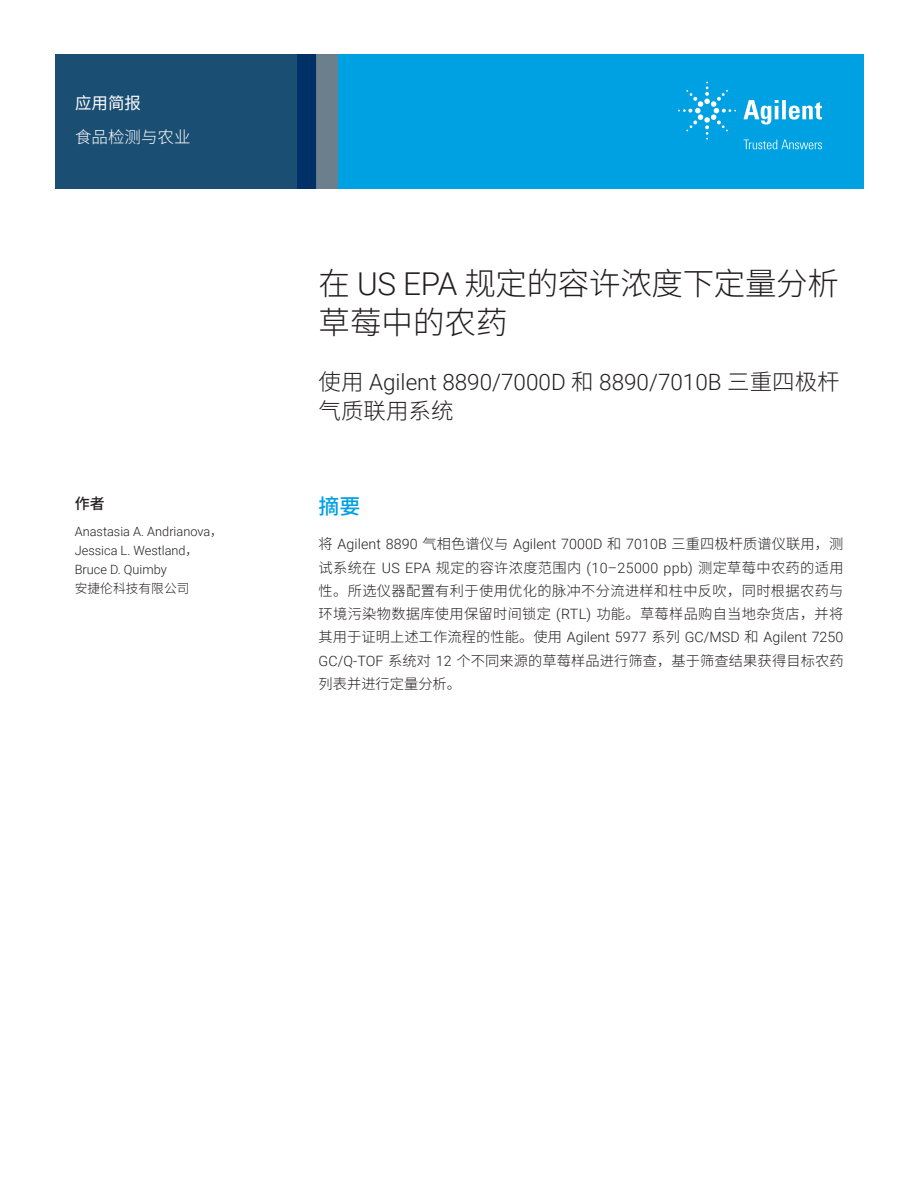
<style>
.page{position:relative;width:918px;height:1188px;background:#fff}
.page>*{position:absolute;margin:0;border:0;box-sizing:border-box;transform-origin:0 0}
.t1{font:300 31.5px/39px "Noto Sans CJ Ksc";letter-spacing:-.01em;color:#231f20}
.t2{font:300 22.5px "Roboto";color:#231f20}
.t3{font:300 22.5px "Noto Sans CJ Ksc";color:#231f20}
.t4{font:500 21px "Noto Sans CJ Ksc";color:#00a1e3}
.t5{font:300 16.5px "Noto Sans CJ Ksc";color:#fff}
.t6{font:16.5px "Noto Sans CJ Ksc";color:#fff}
.t7{font:500 15px "Noto Sans CJ Ksc";color:#231f20}
.t8{font:300 14.25px/23.2px "Noto Sans CJ Ksc";letter-spacing:.02em;color:#231f20;text-align:justify}
.t9{font:300 14.25px "Roboto";letter-spacing:.005em;color:#231f20}
.t10{font:300 12.75px/18.8px "Roboto";color:#231f20}
.t11{font:300 12.75px "Noto Sans CJ Ksc";color:#231f20}
.s1{font-family:"Noto Sans CJ Ksc"}
.s2{font-family:"Roboto"}
</style>
<div class="page">
<div style="left:297px;top:54px;width:567px;height:135px;background:#00a1e3"></div>
<svg style="left:55px;top:54px;width:261px;height:135px;background:#184b71"></svg>
<div style="left:316px;top:54px;width:22px;height:135px;background:#6b808c"></div>
<svg style="left:743px;top:100px;width:79px;height:25px"></svg>
<svg style="left:678px;top:82px;width:58px;height:58px"></svg>
<svg style="left:744px;top:140px;width:78px;height:9px"></svg>
<p class="t6" style="left:75px;top:94px;width:67px">应用简报</p>
<p class="t5" style="left:75px;top:127px;width:117px">食品检测与农业</p>
<p class="t7" style="left:75px;top:495px;width:31px">作者</p>
<p class="t10" style="left:75px;top:522px;width:150px">Anastasia A. Andrianova<span class="s1">，<br></span>Jessica L. Westland<span class="s1">，<br></span>Bruce D. Quimby</p>
<p class="t11" style="left:75px;top:581px;width:116px">安捷伦科技有限公司</p>
<h1 class="t1" style="left:319px;top:264px;width:522px">在 <span class="s2">US EPA</span> 规定的容许浓度下定量分析草莓中的农药</h1>
<h2 class="t2" style="left:319px;top:367px;width:523px"><span class="s1">使用</span> Agilent 8890/7000D <span class="s1">和</span> 8890/7010B <span class="s1">三重四极杆</span></h2>
<h2 class="t3" style="left:319px;top:398px;width:136px">气质联用系统</h2>
<h3 class="t4" style="left:319px;top:494px;width:43px">摘要</h3>
<p class="t9" style="left:319px;top:534px;width:526px"><span class="s1">将</span> Agilent 8890 <span class="s1">气相色谱仪与</span> Agilent 7000D <span class="s1">和</span> 7010B <span class="s1">三重四极杆质谱仪联用，测</span></p>
<p class="t8" style="left:319px;top:556px;width:527px">试系统在 <span class="s2">US EPA</span> 规定的容许浓度范围内 <span class="s2">(10–25000 ppb)</span> 测定草莓中农药的适用性。所选仪器配置有利于使用优化的脉冲不分流进样和柱中反吹，同时根据农药与环境污染物数据库使用保留时间锁定 <span class="s2">(RTL)</span> 功能。草莓样品购自当地杂货店，并将</p>
<p class="t9" style="left:319px;top:627px;width:526px"><span class="s1">其用于证明上述工作流程的性能。使用</span> Agilent 5977 <span class="s1">系列</span> GC/MSD <span class="s1">和</span> Agilent 7250</p>
<p class="t8" style="left:319px;top:649px;width:526px"><span class="s2">GC/Q-TOF</span> 系统对 <span class="s2">12</span> 个不同来源的草莓样品进行筛查，基于筛查结果获得目标农药列表并进行定量分析。</p>
</div>
